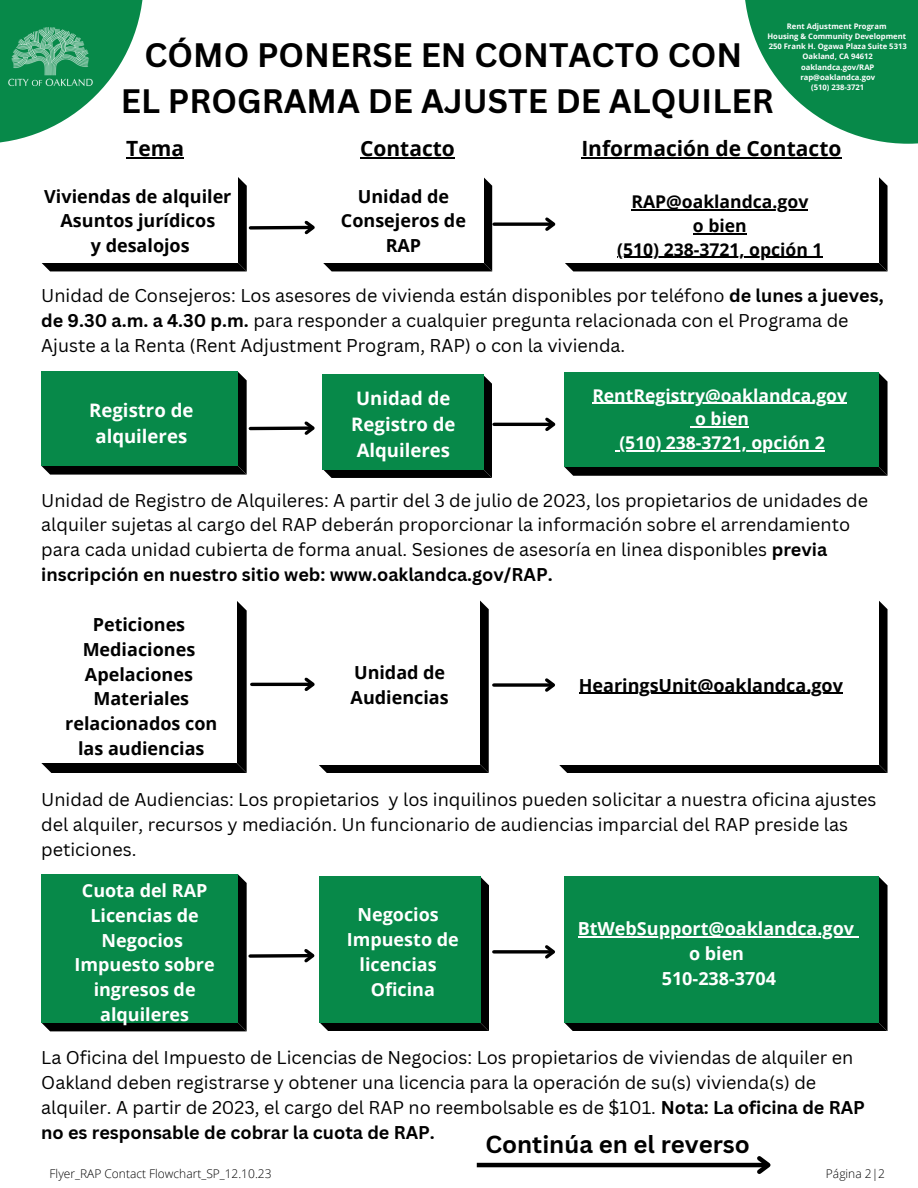
<style>
.page{position:relative;width:918px;height:1188px;background:#fff}
.page>*{position:absolute;margin:0;border:0;box-sizing:border-box;transform-origin:0 0}
.t1{font:700 33px "Canva Sans";color:#000}
.t2{font:700 24px "Canva Sans";color:#000}
.t3{font:700 21px "Open Sans";color:#000}
.t4{font:700 18.6px/26px "Open Sans";color:#fff;text-align:center}
.t5{font:18px/24.8px "Canva Sans";color:#000}
.t6{font:700 18px/24.8px "Open Sans";color:#000;text-align:center}
.t7{font:700 18px/24.8px "Open Sans";color:#fff;text-align:center}
.t8{font:700 17.55px "Open Sans";color:#fff}
.t9{font:700 17.55px "Open Sans";color:#000}
.t10{font:300 12px "Open Sans";color:#000}
.t11{font:700 7.65px "Open Sans";color:#fff}
.s1{font-weight:700}
</style>
<div class="page">
<svg style="left:41px;top:601px;width:206px;height:172px;background:#151515"></svg>
<div style="left:41px;top:600px;width:195px;height:163px;background:#fff"></div>
<svg style="left:42px;top:874px;width:205px;height:157px;background:#0a0a0a"></svg>
<div style="left:41px;top:874px;width:197px;height:149px;background:#078949"></div>
<svg style="left:250px;top:954px;width:51px;height:4px"></svg>
<svg style="left:301px;top:877px;width:188px;height:154px;background:#1d8853"></svg>
<svg style="left:494px;top:683px;width:48px;height:4px"></svg>
<svg style="left:542px;top:601px;width:346px;height:172px"></svg>
<hr style="left:252px;top:683px;width:60px;height:3px;background:#000">
<svg style="left:302px;top:600px;width:187px;height:173px"></svg>
<svg style="left:494px;top:950px;width:48px;height:4px"></svg>
<svg style="left:542px;top:877px;width:346px;height:154px;background:#188751"></svg>
<svg style="left:41px;top:372px;width:206px;height:103px;background:#121212"></svg>
<div style="left:41px;top:372px;width:197px;height:94px;background:#078949"></div>
<svg style="left:250px;top:426px;width:51px;height:4px"></svg>
<svg style="left:301px;top:375px;width:191px;height:103px;background:#218755"></svg>
<hr style="left:494px;top:423px;width:59px;height:3px;background:#000">
<svg style="left:542px;top:373px;width:346px;height:103px;background:#1d8652"></svg>
<svg style="left:41px;top:177px;width:206px;height:94px;background:#0a0a0a"></svg>
<div style="left:41px;top:177px;width:197px;height:86px;background:#fff"></div>
<svg style="left:250px;top:226px;width:52px;height:4px"></svg>
<svg style="left:302px;top:177px;width:190px;height:94px"></svg>
<svg style="left:494px;top:222px;width:48px;height:4px"></svg>
<svg style="left:542px;top:177px;width:346px;height:94px"></svg>
<svg style="left:745px;top:0;width:173px;height:144px;fill:#078949"></svg>
<svg style="left:0;top:0;width:143px;height:143px;fill:#078949"></svg>
<img style="left:0;top:20px;width:100px;height:72px">
<hr style="left:126px;top:158px;width:58px;height:1px;background:#000">
<hr style="left:360px;top:158px;width:95px;height:1px;background:#000">
<hr style="left:581px;top:158px;width:260px;height:1px;background:#000">
<hr style="left:477px;top:1163px;width:291px;height:4px;background:#000">
<svg style="left:753px;top:1156px;width:18px;height:18px"></svg>
<p class="t11" style="left:787px;top:21px;width:101px">Rent Adjustment Program</p>
<p class="t11" style="left:767px;top:31px;width:140px">Housing &amp; Community Development</p>
<p class="t11" style="left:769px;top:41px;width:140px">250 Frank H. Ogawa Plaza Suite 5313</p>
<p class="t11" style="left:803px;top:51px;width:72px">Oakland, CA 94612</p>
<p class="t11" style="left:801px;top:61px;width:75px">oaklandca.gov/RAP</p>
<p class="t11" style="left:800px;top:72px;width:76px">rap@oaklandca.gov</p>
<p class="t11" style="left:811px;top:82px;width:55px">(510) 238-3721</p>
<p class="t1" style="left:145px;top:32px;width:599px">CÓMO PONERSE EN CONTACTO CON</p>
<p class="t1" style="left:121px;top:78px;width:654px">EL PROGRAMA DE AJUSTE DE ALQUILER</p>
<p class="t3" style="left:126px;top:134px;width:59px">Tema</p>
<p class="t3" style="left:360px;top:134px;width:96px">Contacto</p>
<p class="t3" style="left:581px;top:134px;width:262px">Información de Contacto</p>
<p class="t6" style="left:44px;top:183px;width:189px">Viviendas de alquiler</p>
<p class="t6" style="left:61px;top:208px;width:156px">Asuntos jurídicos</p>
<p class="t6" style="left:91px;top:233px;width:100px">y desalojos</p>
<p class="t6" style="left:341px;top:183px;width:127px">Unidad de<br>Consejeros de<br>RAP</p>
<p class="t9" style="left:631px;top:190px;width:178px">RAP@oaklandca.gov</p>
<p class="t9" style="left:693px;top:213px;width:55px">o bien</p>
<p class="t9" style="left:617px;top:237px;width:207px">(510) 238-3721, opción 1</p>
<p class="t5" style="left:41px;top:283px;width:844px">Unidad de Consejeros: Los asesores de vivienda están disponibles por teléfono <span class="s1">de lunes a jueves, de 9.30 a.m. a 4.30 p.m.</span> para responder a cualquier pregunta relacionada con el Programa de<br>Ajuste a la Renta (Rent Adjustment Program, RAP) o con la vivienda.</p>
<p class="t4" style="left:89px;top:397px;width:106px">Registro de alquileres</p>
<p class="t4" style="left:351px;top:385px;width:106px;text-align:left">Unidad de<br>Registro de<br>Alquileres</p>
<p class="t8" style="left:592px;top:383px;width:256px">RentRegistry@oaklandca.gov</p>
<p class="t8" style="left:695px;top:407px;width:55px">o bien</p>
<p class="t8" style="left:619px;top:430px;width:207px">(510) 238-3721, opción 2</p>
<p class="t5" style="left:41px;top:487px;width:828px">Unidad de Registro de Alquileres: A partir del 3 de julio de 2023, los propietarios de unidades de alquiler sujetas al cargo del RAP deberán proporcionar la información sobre el arrendamiento para cada unidad cubierta de forma anual. Sesiones de asesoría en linea disponibles <span class="s1">previa inscripción en nuestro sitio web: www.oaklandca.gov/RAP.</span></p>
<p class="t6" style="left:93px;top:612px;width:94px">Peticiones</p>
<p class="t6" style="left:83px;top:636px;width:114px">Mediaciones</p>
<p class="t6" style="left:85px;top:661px;width:110px">Apelaciones</p>
<p class="t6" style="left:65px;top:686px;width:154px">Materiales relacionados con las audiencias</p>
<p class="t6" style="left:351px;top:660px;width:100px;text-align:left">Unidad de<br>Audiencias</p>
<p class="t6" style="left:579px;top:672px;width:266px">HearingsUnit@oaklandca.gov</p>
<p class="t5" style="left:41px;top:787px;width:837px">Unidad de Audiencias: Los propietarios y los inquilinos pueden solicitar a nuestra oficina ajustes del alquiler, recursos y mediación. Un funcionario de audiencias imparcial del RAP preside las peticiones.</p>
<p class="t7" style="left:82px;top:878px;width:127px">Cuota del RAP</p>
<p class="t7" style="left:90px;top:902px;width:110px">Licencias de<br>Negocios</p>
<p class="t7" style="left:75px;top:952px;width:142px">Impuesto sobre ingresos de alquileres</p>
<p class="t7" style="left:357px;top:902px;width:83px">Negocios</p>
<p class="t7" style="left:347px;top:927px;width:113px">Impuesto de licencias</p>
<p class="t7" style="left:371px;top:976px;width:66px">Oficina</p>
<p class="t7" style="left:578px;top:916px;width:278px">BtWebSupport@oaklandca.gov</p>
<p class="t7" style="left:689px;top:941px;width:57px">o bien</p>
<p class="t7" style="left:662px;top:966px;width:116px">510-238-3704</p>
<p class="t5" style="left:41px;top:1045px;width:825px">La Oficina del Impuesto de Licencias de Negocios: Los propietarios de viviendas de alquiler en Oakland deben registrarse y obtener una licencia para la operación de su(s) vivienda(s) de alquiler. A partir de 2023, el cargo del RAP no reembolsable es de $101. <span class="s1">Nota: La oficina de RAP no es responsable de cobrar la cuota de RAP.</span></p>
<p class="t2" style="left:485px;top:1127px;width:266px">Continúa en el reverso</p>
<p class="t10" style="left:50px;top:1165px;width:223px">Flyer_RAP Contact Flowchart_SP_12.10.23</p>
<p class="t10" style="left:826px;top:1165px;width:61px">Página 2|2</p>
</div>
